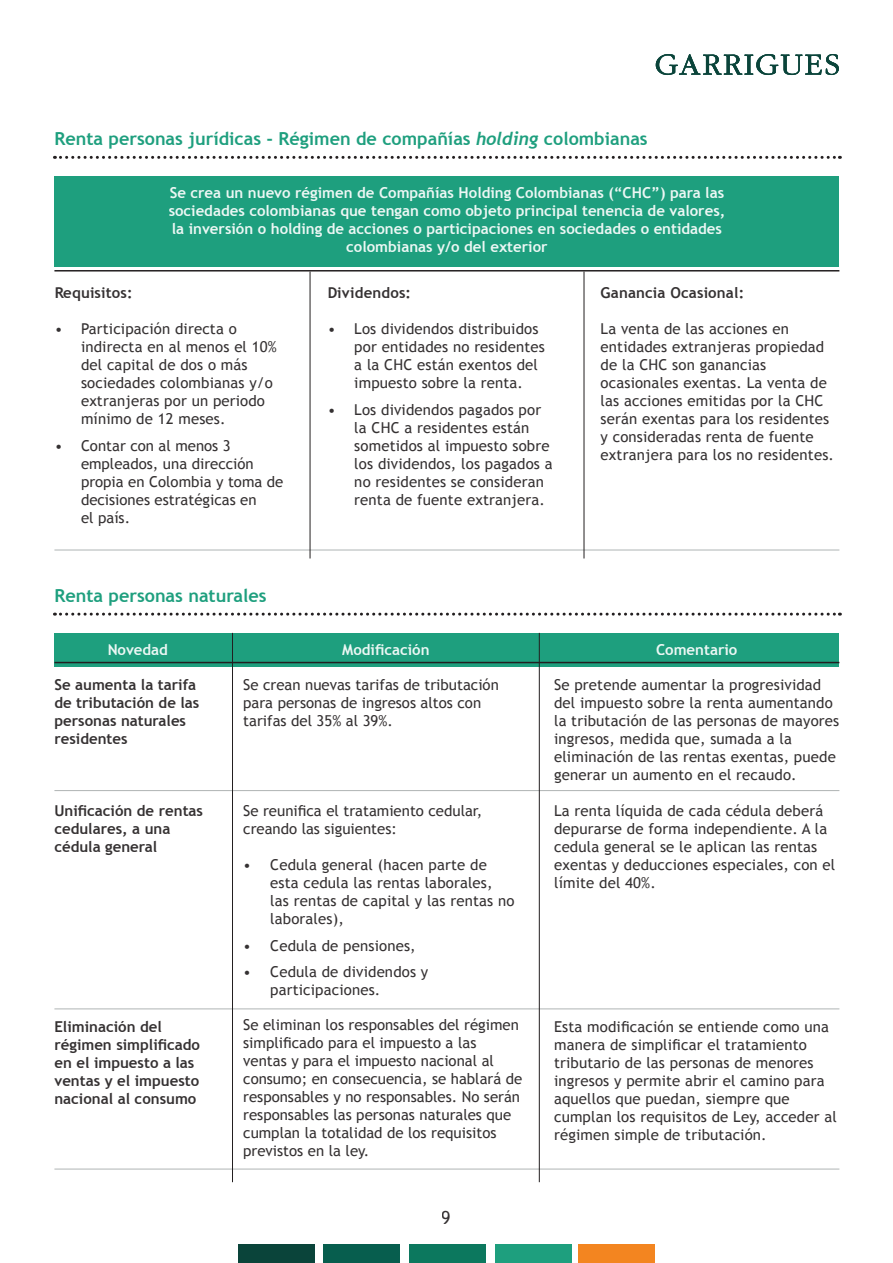
<style>
.page{position:relative;width:893px;height:1263px;background:#fff}
.page>*{position:absolute;margin:0;border:0;box-sizing:border-box;transform-origin:0 0}
.t1{font:700 18px "Trebuchet MS";color:#1e9f7e}
.t2{font:18px "Trebuchet MS";color:#231f20}
.t3{font:15px/18px "Trebuchet MS";letter-spacing:.01em;color:#231f20}
.t4{font:700 15px/18px "Trebuchet MS";color:#fff;text-align:center}
.t5{font:700 15px/18px "Trebuchet MS";color:#231f20}
.s1{font-family:"Trebuchet";font-style:italic}
</style>
<div class="page">
<div style="left:579px;top:1244px;width:76px;height:19px;background:#f38520"></div>
<div style="left:495px;top:1244px;width:77px;height:19px;background:#1e9f7e"></div>
<div style="left:410px;top:1244px;width:76px;height:19px;background:#0c785e"></div>
<div style="left:324px;top:1244px;width:76px;height:19px;background:#075e4e"></div>
<div style="left:238px;top:1244px;width:76px;height:19px;background:#0a443a"></div>
<svg style="left:656px;top:54px;width:183px;height:21px"></svg>
<div style="left:54px;top:633px;width:785px;height:34px;background:#1e9f7e"></div>
<hr style="left:54px;top:1008px;width:785px;height:1px;background:#afb4b4">
<hr style="left:54px;top:1169px;width:785px;height:1px;background:#afb4b4">
<hr style="left:54px;top:790px;width:785px;height:1px;background:#afb4b4">
<hr style="left:54px;top:662px;width:785px;height:1px;background:#231f20">
<svg style="left:54px;top:613px;width:786px;height:3px"></svg>
<hr style="left:232px;top:633px;width:1px;height:549px;background:#231f20">
<hr style="left:539px;top:633px;width:1px;height:549px;background:#231f20">
<div style="left:54px;top:176px;width:785px;height:90px;background:#1e9f7e"></div>
<hr style="left:54px;top:550px;width:785px;height:1px;background:#afb4b4">
<hr style="left:54px;top:270px;width:785px;height:1px;background:#231f20">
<svg style="left:54px;top:156px;width:786px;height:3px"></svg>
<hr style="left:310px;top:271px;width:1px;height:287px;background:#231f20">
<hr style="left:584px;top:271px;width:1px;height:287px;background:#231f20">
<p class="t1" style="left:54px;top:128px;width:595px">Renta personas jurídicas - Régimen de compañías <span class="s1">holding</span> colombianas</p>
<p class="t4" style="left:169px;top:183px;width:558px">Se crea un nuevo régimen de Compañías Holding Colombianas (“CHC”) para las sociedades colombianas que tengan como objeto principal tenencia de valores, la inversión o holding de acciones o participaciones en sociedades o entidades colombianas y/o del exterior</p>
<p class="t5" style="left:54px;top:284px;width:80px">Requisitos:</p>
<p class="t3" style="left:81px;top:320px;width:197px;text-indent:-27px">• Participación directa o indirecta en al menos el 10% del capital de dos o más sociedades colombianas y/o extranjeras por un periodo mínimo de 12 meses.</p>
<p class="t3" style="left:81px;top:437px;width:204px;text-indent:-27px">• Contar con al menos 3 empleados, una dirección propia en Colombia y toma de decisiones estratégicas en<br>el país.</p>
<p class="t1" style="left:54px;top:585px;width:214px">Renta personas naturales</p>
<p class="t5" style="left:327px;top:284px;width:85px">Dividendos:</p>
<p class="t3" style="left:354px;top:320px;width:192px;text-indent:-27px">• Los dividendos distribuidos por entidades no residentes a la CHC están exentos del impuesto sobre la renta.</p>
<p class="t3" style="left:354px;top:401px;width:200px;text-indent:-27px">• Los dividendos pagados por la CHC a residentes están sometidos al impuesto sobre los dividendos, los pagados a no residentes se consideran renta de fuente extranjera.</p>
<p class="t5" style="left:601px;top:284px;width:145px">Ganancia Ocasional:</p>
<p class="t3" style="left:601px;top:320px;width:235px">La venta de las acciones en entidades extranjeras propiedad de la CHC son ganancias ocasionales exentas. La venta de las acciones emitidas por la CHC serán exentas para los residentes y consideradas renta de fuente extranjera para los no residentes.</p>
<p class="t4" style="left:108px;top:640px;width:62px">Novedad</p>
<p class="t5" style="left:54px;top:676px;width:146px">Se aumenta la tarifa de tributación de las personas naturales residentes</p>
<p class="t5" style="left:54px;top:802px;width:150px">Unificación de rentas cedulares, a una cédula general</p>
<p class="t5" style="left:54px;top:1018px;width:147px">Eliminación del régimen simplificado en el impuesto a las ventas y el impuesto nacional al consumo</p>
<p class="t4" style="left:342px;top:640px;width:89px">Modificación</p>
<p class="t4" style="left:656px;top:640px;width:83px">Comentario</p>
<p class="t3" style="left:554px;top:676px;width:287px">Se pretende aumentar la progresividad del impuesto sobre la renta aumentando la tributación de las personas de mayores ingresos, medida que, sumada a la eliminación de las rentas exentas, puede generar un aumento en el recaudo.</p>
<p class="t3" style="left:554px;top:802px;width:283px">La renta líquida de cada cédula deberá depurarse de forma independiente. A la cedula general se le aplican las rentas exentas y deducciones especiales, con el límite del 40%.</p>
<p class="t3" style="left:243px;top:676px;width:257px">Se crean nuevas tarifas de tributación para personas de ingresos altos con tarifas del 35% al 39%.</p>
<p class="t3" style="left:243px;top:802px;width:241px">Se reunifica el tratamiento cedular, creando las siguientes:</p>
<p class="t3" style="left:270px;top:856px;width:246px;text-indent:-27px">• Cedula general (hacen parte de esta cedula las rentas laborales, las rentas de capital y las rentas no laborales),</p>
<p class="t3" style="left:243px;top:936px;width:174px">• Cedula de pensiones,</p>
<p class="t3" style="left:270px;top:963px;width:160px;text-indent:-27px">• Cedula de dividendos y participaciones.</p>
<p class="t3" style="left:243px;top:1016px;width:281px">Se eliminan los responsables del régimen simplificado para el impuesto a las ventas y para el impuesto nacional al consumo; en consecuencia, se hablará de responsables y no responsables. No serán responsables las personas naturales que cumplan la totalidad de los requisitos previstos en la ley.</p>
<p class="t3" style="left:554px;top:1018px;width:284px">Esta modificación se entiende como una manera de simplificar el tratamiento tributario de las personas de menores ingresos y permite abrir el camino para aquellos que puedan, siempre que cumplan los requisitos de Ley, acceder al régimen simple de tributación.</p>
<p class="t2" style="left:442px;top:1206px;width:11px">9</p>
</div>
